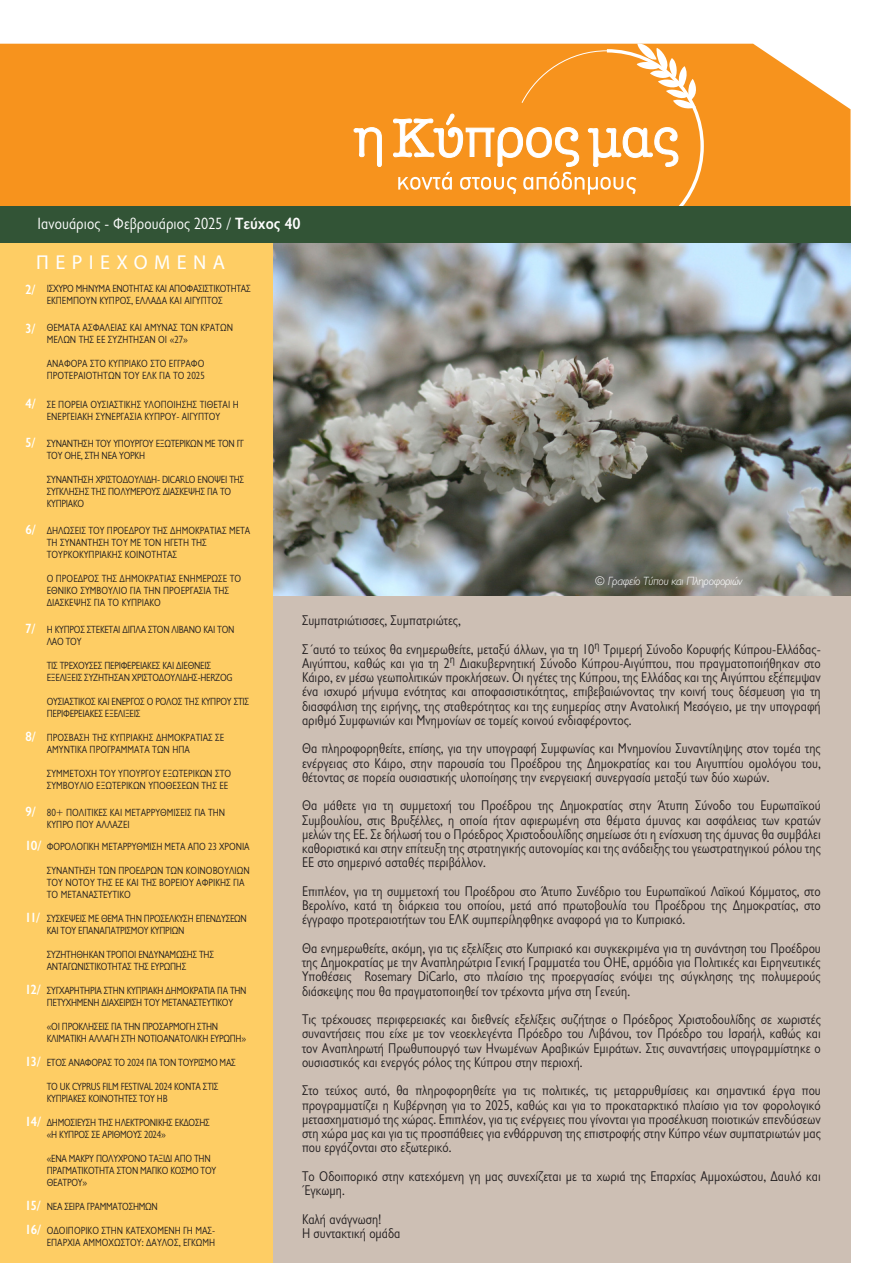
<style>
.page{position:relative;width:893px;height:1263px;background:#fff}
.page>*{position:absolute;margin:0;border:0;box-sizing:border-box;transform-origin:0 0}
.t1{font:20.1px "Myriad Pro";letter-spacing:.32em;color:#fff}
.t2{font:16.5px "Gill Sans Hel Semi Condenced";letter-spacing:.005em;color:#fff}
.t3{font:14.25px/14.2px "Gill Sans Hel Semi Condenced";color:#231f20;text-align:justify}
.t4{font:italic 300 12px "Gill Sans Hel";letter-spacing:-.025em;color:#fff}
.t5{font:10.5px/12px "Gill Sans Hel Semi Condenced";letter-spacing:-.025em;color:#231f20}
.t6{font:10.5px/12px "Gill Sans Hel Semi Condenced";color:#231f20}
.t7{font:10.5px/12px "Gill Sans Hel Semi Condenced";letter-spacing:-.005em;color:#231f20}
.s1{font-weight:700}
.s2{font-weight:700;font-size:13.5px;color:#fff}
</style>
<div class="page">
<div style="left:257px;top:404px;width:593px;height:859px;background:#cdbfb4"></div>
<img style="left:272px;top:243px;width:578px;height:352px">
<div style="left:0;top:44px;width:850px;height:163px;background:#f7931d"></div>
<div style="left:0;top:243px;width:272px;height:1020px;background:#fecd64"></div>
<svg style="left:353px;top:127px;width:29px;height:40px"></svg>
<svg style="left:393px;top:43px;width:312px;height:202px;background:#f6a341"></svg>
<div style="left:0;top:207px;width:850px;height:36px;background:#325436"></div>
<p class="t2" style="left:38px;top:215px;width:265px">Ιανουάριος - Φεβρουάριος 2025 / <span class="s1">Τεύχος 40</span></p>
<p class="t1" style="left:36px;top:249px;width:190px">ΠΕΡΙΕΧΟΜΕΝΑ</p>
<p class="t5" style="left:47px;top:283px;width:205px;text-indent:-21px"><span class="s2">2/</span> ΙΣΧΥΡΟ ΜΗΝΥΜΑ ΕΝΟΤΗΤΑΣ ΚΑΙ ΑΠΟΦΑΣΙΣΤΙΚΟΤΗΤΑΣ<br>ΕΚΠΕΜΠΟΥΝ ΚΥΠΡΟΣ, ΕΛΛΑΔΑ ΚΑΙ ΑΙΓΥΠΤΟΣ</p>
<p class="t6" style="left:47px;top:322px;width:188px;text-indent:-21px"><span class="s2">3/</span> ΘΕΜΑΤΑ ΑΣΦΑΛΕΙΑΣ ΚΑΙ ΑΜΥΝΑΣ ΤΩΝ ΚΡΑΤΩΝ<br>ΜΕΛΩΝ ΤΗΣ ΕΕ ΣΥΖΗΤΗΣΑΝ ΟΙ «27»</p>
<p class="t6" style="left:47px;top:358px;width:159px">ΑΝΑΦΟΡΑ ΣΤΟ ΚΥΠΡΙΑΚΟ ΣΤΟ ΕΓΓΡΑΦΟ</p>
<p class="t6" style="left:47px;top:370px;width:160px">ΠΡΟΤΕΡΑΙΟΤΗΤΩΝ ΤΟΥ ΕΛΚ ΓΙΑ ΤΟ 2025</p>
<p class="t6" style="left:26px;top:399px;width:215px"><span class="s2">4/</span> ΣΕ ΠΟΡΕΙΑ ΟΥΣΙΑΣΤΙΚΗΣ ΥΛΟΠΟΙΗΣΗΣ ΤΙΘΕΤΑΙ Η</p>
<p class="t6" style="left:47px;top:411px;width:175px">ΕΝΕΡΓΕΙΑΚΗ ΣΥΝΕΡΓΑΣΙΑ ΚΥΠΡΟΥ- ΑΙΓΥΠΤΟΥ</p>
<p class="t5" style="left:47px;top:438px;width:199px;text-indent:-21px"><span class="s2">5/</span> ΣΥΝΑΝΤΗΣΗ ΤΟΥ ΥΠΟΥΡΓΟΥ ΕΞΩΤΕΡΙΚΩΝ ΜΕ ΤΟΝ ΓΓ<br>ΤΟΥ ΟΗΕ, ΣΤΗ ΝΕΑ ΥΟΡΚΗ</p>
<p class="t5" style="left:47px;top:474px;width:199px">ΣΥΝΑΝΤΗΣΗ ΧΡΙΣΤΟΔΟΥΛΙΔΗ- DICARLO ΕΝΟΨΕΙ ΤΗΣ<br>ΣΥΓΚΛΗΣΗΣ ΤΗΣ ΠΟΛΥΜΕΡΟΥΣ ΔΙΑΣΚΕΨΗΣ ΓΙΑ ΤΟ<br>ΚΥΠΡΙΑΚΟ</p>
<p class="t7" style="left:47px;top:525px;width:205px;text-indent:-21px"><span class="s2">6/</span> ΔΗΛΩΣΕΙΣ ΤΟΥ ΠΡΟΕΔΡΟΥ ΤΗΣ ΔΗΜΟΚΡΑΤΙΑΣ ΜΕΤΑ<br>ΤΗ ΣΥΝΑΝΤΗΣΗ ΤΟΥ ΜΕ ΤΟΝ ΗΓΕΤΗ ΤΗΣ</p>
<p class="t6" style="left:47px;top:549px;width:132px">ΤΟΥΡΚΟΚΥΠΡΙΑΚΗΣ ΚΟΙΝΟΤΗΤΑΣ</p>
<p class="t6" style="left:47px;top:573px;width:196px">Ο ΠΡΟΕΔΡΟΣ ΤΗΣ ΔΗΜΟΚΡΑΤΙΑΣ ΕΝΗΜΕΡΩΣΕ ΤΟ<br>ΕΘΝΙΚΟ ΣΥΜΒΟΥΛΙΟ ΓΙΑ ΤΗΝ ΠΡΟΕΡΓΑΣΙΑ ΤΗΣ<br>ΔΙΑΣΚΕΨΗΣ ΓΙΑ ΤΟ ΚΥΠΡΙΑΚΟ</p>
<p class="t5" style="left:47px;top:624px;width:189px;text-indent:-21px"><span class="s2">7/</span> Η ΚΥΠΡΟΣ ΣΤΕΚΕΤΑΙ ΔΙΠΛΑ ΣΤΟΝ ΛΙΒΑΝΟ ΚΑΙ ΤΟΝ<br>ΛΑΟ ΤΟΥ</p>
<p class="t5" style="left:47px;top:660px;width:187px">ΤΙΣ ΤΡΕΧΟΥΣΕΣ ΠΕΡΙΦΕΡΕΙΑΚΕΣ ΚΑΙ ΔΙΕΘΝΕΙΣ<br>ΕΞΕΛΙΞΕΙΣ ΣΥΖΗΤΗΣΑΝ ΧΡΙΣΤΟΔΟΥΛΙΔΗΣ-HERZOG</p>
<p class="t5" style="left:47px;top:696px;width:204px">ΟΥΣΙΑΣΤΙΚΟΣ ΚΑΙ ΕΝΕΡΓΟΣ Ο ΡΟΛΟΣ ΤΗΣ ΚΥΠΡΟΥ ΣΤΙΣ<br>ΠΕΡΙΦΕΡΕΙΑΚΕΣ ΕΞΕΛΙΞΕΙΣ</p>
<p class="t6" style="left:47px;top:732px;width:179px;text-indent:-21px"><span class="s2">8/</span> ΠΡΟΣΒΑΣΗ ΤΗΣ ΚΥΠΡΙΑΚΗΣ ΔΗΜΟΚΡΑΤΙΑΣ ΣΕ<br>ΑΜΥΝΤΙΚΑ ΠΡΟΓΡΑΜΜΑΤΑ ΤΩΝ ΗΠΑ</p>
<p class="t6" style="left:47px;top:768px;width:186px">ΣΥΜΜΕΤΟΧΗ ΤΟΥ ΥΠΟΥΡΓΟΥ ΕΞΩΤΕΡΙΚΩΝ ΣΤΟ<br>ΣΥΜΒΟΥΛΙΟ ΕΞΩΤΕΡΙΚΩΝ ΥΠΟΘΕΣΕΩΝ ΤΗΣ ΕΕ</p>
<p class="t6" style="left:47px;top:807px;width:180px;text-indent:-21px"><span class="s2">9/</span> 80+ ΠΟΛΙΤΙΚΕΣ ΚΑΙ ΜΕΤΑΡΡΥΘΜΙΣΕΙΣ ΓΙΑ ΤΗΝ<br>ΚΥΠΡΟ ΠΟΥ ΑΛΛΑΖΕΙ</p>
<p class="t5" style="left:26px;top:840px;width:226px"><span class="s2">10/</span> ΦΟΡΟΛΟΓΙΚΗ ΜΕΤΑΡΡΥΘΜΙΣΗ ΜΕΤΑ ΑΠΟ 23 ΧΡΟΝΙΑ</p>
<p class="t6" style="left:47px;top:864px;width:205px">ΣΥΝΑΝΤΗΣΗ ΤΩΝ ΠΡΟΕΔΡΩΝ ΤΩΝ ΚΟΙΝΟΒΟΥΛΙΩΝ<br>ΤΟΥ ΝΟΤΟΥ ΤΗΣ ΕΕ ΚΑΙ ΤΗΣ ΒΟΡΕΙΟΥ ΑΦΡΙΚΗΣ ΓΙΑ<br>ΤΟ ΜΕΤΑΝΑΣΤΕΥΤΙΚΟ</p>
<p class="t5" style="left:47px;top:912px;width:202px;text-indent:-21px"><span class="s2">11/</span> ΣΥΣΚΕΨΕΙΣ ΜΕ ΘΕΜΑ ΤΗΝ ΠΡΟΣΕΛΚΥΣΗ ΕΠΕΝΔΥΣΕΩΝ<br>ΚΑΙ ΤΟΥ ΕΠΑΝΑΠΑΤΡΙΣΜΟΥ ΚΥΠΡΙΩΝ</p>
<p class="t5" style="left:47px;top:948px;width:169px">ΣΥΖΗΤΗΘΗΚΑΝ ΤΡΟΠΟΙ ΕΝΔΥΝΑΜΩΣΗΣ ΤΗΣ</p>
<p class="t5" style="left:47px;top:960px;width:141px">ΑΝΤΑΓΩΝΙΣΤΙΚΟΤΗΤΑΣ ΤΗΣ ΕΥΡΩΠΗΣ</p>
<p class="t5" style="left:47px;top:984px;width:201px;text-indent:-21px"><span class="s2">12/</span> ΣΥΓΧΑΡΗΤΗΡΙΑ ΣΤΗΝ ΚΥΠΡΙΑΚΗ ΔΗΜΟΚΡΑΤΙΑ ΓΙΑ ΤΗΝ<br>ΠΕΤΥΧΗΜΕΝΗ ΔΙΑΧΕΙΡΙΣΗ ΤΟΥ ΜΕΤΑΝΑΣΤΕΥΤΙΚΟΥ</p>
<p class="t5" style="left:47px;top:1020px;width:173px">«ΟΙ ΠΡΟΚΛΗΣΕΙΣ ΓΙΑ ΤΗΝ ΠΡΟΣΑΡΜΟΓΗ ΣΤΗΝ</p>
<p class="t5" style="left:47px;top:1032px;width:201px">ΚΛΙΜΑΤΙΚΗ ΑΛΛΑΓΗ ΣΤΗ ΝΟΤΙΟΑΝΑΤΟΛΙΚΗ ΕΥΡΩΠΗ»</p>
<p class="t5" style="left:26px;top:1056px;width:212px"><span class="s2">13/</span> ΕΤΟΣ ΑΝΑΦΟΡΑΣ ΤΟ 2024 ΓΙΑ ΤΟΝ ΤΟΥΡΙΣΜΟ ΜΑΣ</p>
<p class="t5" style="left:47px;top:1080px;width:173px">ΤΟ UK CYPRUS FILM FESTIVAL 2024 ΚΟΝΤΑ ΣΤΙΣ</p>
<p class="t5" style="left:47px;top:1092px;width:122px">ΚΥΠΡΙΑΚΕΣ ΚΟΙΝΟΤΗΤΕΣ ΤΟΥ ΗΒ</p>
<p class="t5" style="left:26px;top:1116px;width:186px"><span class="s2">14/</span> ΔΗΜΟΣΙΕΥΣΗ ΤΗΣ ΗΛΕΚΤΡΟΝΙΚΗΣ ΕΚΔΟΣΗΣ</p>
<p class="t5" style="left:47px;top:1128px;width:121px">«Η ΚΥΠΡΟΣ ΣΕ ΑΡΙΘΜΟΥΣ 2024»</p>
<p class="t5" style="left:47px;top:1152px;width:165px">«ΕΝΑ ΜΑΚΡΥ ΠΟΛΥΧΡΟΝΟ ΤΑΞΙΔΙ ΑΠΟ ΤΗΝ</p>
<p class="t5" style="left:47px;top:1164px;width:171px">ΠΡΑΓΜΑΤΙΚΟΤΗΤΑ ΣΤΟΝ ΜΑΓΙΚΟ ΚΟΣΜΟ ΤΟΥ</p>
<p class="t5" style="left:47px;top:1176px;width:42px">ΘΕΑΤΡΟΥ»</p>
<p class="t5" style="left:26px;top:1200px;width:134px"><span class="s2">15/</span> ΝΕΑ ΣΕΙΡΑ ΓΡΑΜΜΑΤΟΣΗΜΩΝ</p>
<p class="t6" style="left:26px;top:1224px;width:191px"><span class="s2">16/</span> ΟΔΟΙΠΟΡΙΚΟ ΣΤΗΝ ΚΑΤΕΧΟΜΕΝΗ ΓΗ ΜΑΣ-</p>
<p class="t6" style="left:47px;top:1236px;width:170px">ΕΠΑΡΧΙΑ ΑΜΜΟΧΩΣΤΟΥ: ΔΑΥΛΟΣ, ΕΓΚΩΜΗ</p>
<p class="t4" style="left:595px;top:575px;width:149px">© Γραφείο Τύπου και Πληροφοριών</p>
<p class="t3" style="left:302px;top:613px;width:160px">Συμπατριώτισσες, Συμπατριώτες,</p>
<p class="t3" style="left:302px;top:642px;width:520px">Σ΄αυτό το τεύχος θα ενημερωθείτε, μεταξύ άλλων, για τη 10<sup>η</sup> Τριμερή Σύνοδο Κορυφής Κύπρου-Ελλάδας-Αιγύπτου, καθώς και για τη 2<sup>η</sup> Διακυβερνητική Σύνοδο Κύπρου-Αιγύπτου, που πραγματοποιήθηκαν στο Κάιρο, εν μέσω γεωπολιτικών προκλήσεων. Οι ηγέτες της Κύπρου, της Ελλάδας και της Αιγύπτου εξέπεμψαν ένα ισχυρό μήνυμα ενότητας και αποφασιστικότητας, επιβεβαιώνοντας την κοινή τους δέσμευση για τη διασφάλιση της ειρήνης, της σταθερότητας και της ευημερίας στην Ανατολική Μεσόγειο, με την υπογραφή αριθμό Συμφωνιών και Μνημονίων σε τομείς κοινού ενδιαφέροντος.</p>
<p class="t3" style="left:302px;top:741px;width:520px">Θα πληροφορηθείτε, επίσης, για την υπογραφή Συμφωνίας και Μνημονίου Συναντίληψης στον τομέα της ενέργειας στο Κάιρο, στην παρουσία του Προέδρου της Δημοκρατίας και του Αιγυπτίου ομολόγου του, θέτοντας σε πορεία ουσιαστικής υλοποίησης την ενεργειακή συνεργασία μεταξύ των δύο χωρών.</p>
<p class="t3" style="left:302px;top:798px;width:520px">Θα μάθετε για τη συμμετοχή του Προέδρου της Δημοκρατίας στην Άτυπη Σύνοδο του Ευρωπαϊκού Συμβουλίου, στις Βρυξέλλες, η οποία ήταν αφιερωμένη στα θέματα άμυνας και ασφάλειας των κρατών μελών της ΕΕ. Σε δήλωσή του ο Πρόεδρος Χριστοδουλίδης σημείωσε ότι η ενίσχυση της άμυνας θα συμβάλει καθοριστικά και στην επίτευξη της στρατηγικής αυτονομίας και της ανάδειξης του γεωστρατηγικού ρόλου της ΕΕ στο σημερινό ασταθές περιβάλλον.</p>
<p class="t3" style="left:302px;top:884px;width:520px">Επιπλέον, για τη συμμετοχή του Προέδρου στο Άτυπο Συνέδριο του Ευρωπαϊκού Λαϊκού Κόμματος, στο Βερολίνο, κατά τη διάρκεια του οποίου, μετά από πρωτοβουλία του Προέδρου της Δημοκρατίας, στο έγγραφο προτεραιοτήτων του ΕΛΚ συμπερίληφθηκε αναφορά για το Κυπριακό.</p>
<p class="t3" style="left:302px;top:941px;width:520px">Θα ενημερωθείτε, ακόμη, για τις εξελίξεις στο Κυπριακό και συγκεκριμένα για τη συνάντηση του Προέδρου της Δημοκρατίας με την Αναπληρώτρια Γενική Γραμματέα του ΟΗΕ, αρμόδια για Πολιτικές και Ειρηνευτικές Υποθέσεις Rosemary DiCarlo, στο πλαίσιο της προεργασίας ενόψει της σύγκλησης της πολυμερούς διάσκεψης που θα πραγματοποιηθεί τον τρέχοντα μήνα στη Γενεύη.</p>
<p class="t3" style="left:302px;top:1012px;width:520px">Τις τρέχουσες περιφερειακές και διεθνείς εξελίξεις συζήτησε ο Πρόεδρος Χριστοδουλίδης σε χωριστές συναντήσεις που είχε με τον νεοεκλεγέντα Πρόεδρο του Λιβάνου, τον Πρόεδρο του Ισραήλ, καθώς και τον Αναπληρωτή Πρωθυπουργό των Ηνωμένων Αραβικών Εμιράτων. Στις συναντήσεις υπογραμμίστηκε ο ουσιαστικός και ενεργός ρόλος της Κύπρου στην περιοχή.</p>
<p class="t3" style="left:302px;top:1083px;width:520px">Στο τεύχος αυτό, θα πληροφορηθείτε για τις πολιτικές, τις μεταρρυθμίσεις και σημαντικά έργα που προγραμματίζει η Κυβέρνηση για το 2025, καθώς και για το προκαταρκτικό πλαίσιο για τον φορολογικό μετασχηματισμό της χώρας. Επιπλέον, για τις ενέργειες που γίνονται για προσέλκυση ποιοτικών επενδύσεων στη χώρα μας και για τις προσπάθειες για ενθάρρυνση της επιστροφής στην Κύπρο νέων συμπατριωτών μας που εργάζονται στο εξωτερικό.</p>
<p class="t3" style="left:302px;top:1169px;width:520px">Το Οδοιπορικό στην κατεχόμενη γη μας συνεχίζεται με τα χωριά της Επαρχίας Αμμοχώστου, Δαυλό και<br>Έγκωμη.</p>
<p class="t3" style="left:302px;top:1212px;width:81px">Καλή ανάγνωση!</p>
<p class="t3" style="left:302px;top:1226px;width:100px">Η συντακτική ομάδα</p>
</div>
